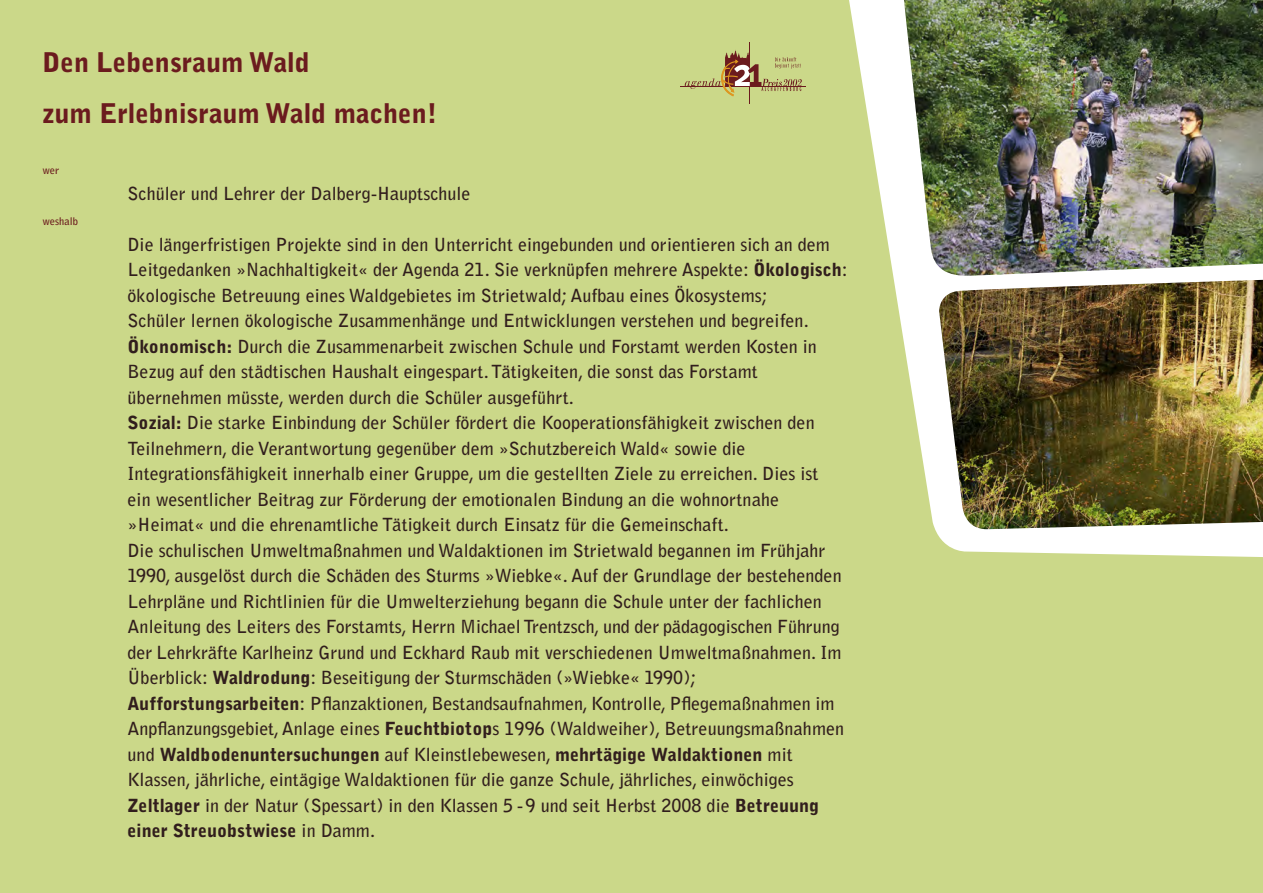
<style>
.page{position:relative;width:1263px;height:893px;background:#cbd889}
.page>*{position:absolute;margin:0;border:0;box-sizing:border-box;transform-origin:0 0}
.t1{font:900 27px/51px "Bell Gothic Std";color:#6b1b1e}
.t2{font:700 18px/25.5px "Bell Gothic Std";letter-spacing:.005em;color:#311e1d}
.t3{font:700 10.5px "Bell Gothic Std";letter-spacing:.005em;color:#6b1b1e}
.s1{font-weight:900}
</style>
<div class="page">
<img style="left:904px;top:0;width:359px;height:277px">
<img style="left:939px;top:280px;width:324px;height:249px">
<hr style="left:749px;top:43px;width:1px;height:61px;background:#6b1b1e">
<hr style="left:680px;top:86px;width:126px;height:1px;background:#6b1b1e">
<svg style="left:685px;top:49px;width:117px;height:47px;background:#bbb476"></svg>
<h1 class="t1" style="left:43px;top:37px;width:396px">Den Lebensraum Wald<br>zum Erlebnisraum Wald machen!</h1>
<p class="t3" style="left:43px;top:164px;width:18px">wer</p>
<p class="t3" style="left:43px;top:215px;width:37px">weshalb</p>
<p class="t2" style="left:128px;top:181px;width:345px">Schüler und Lehrer der Dalberg-Hauptschule</p>
<p class="t2" style="left:128px;top:232px;width:722px">Die längerfristigen Projekte sind in den Unterricht eingebunden und orientieren sich an dem Leitgedanken »Nachhaltigkeit« der Agenda 21. Sie verknüpfen mehrere Aspekte: <span class="s1">Ökologisch</span>: ökologische Betreuung eines Waldgebietes im Strietwald; Aufbau eines Ökosystems;<br>Schüler lernen ökologische Zusammenhänge und Entwicklungen verstehen und begreifen.<br><span class="s1">Ökonomisch:</span> Durch die Zusammenarbeit zwischen Schule und Forstamt werden Kosten in Bezug auf den städtischen Haushalt eingespart. Tätigkeiten, die sonst das Forstamt übernehmen müsste, werden durch die Schüler ausgeführt.<br><span class="s1">Sozial:</span> Die starke Einbindung der Schüler fördert die Kooperationsfähigkeit zwischen den Teilnehmern, die Verantwortung gegenüber dem »Schutzbereich Wald« sowie die Integrationsfähigkeit innerhalb einer Gruppe, um die gestellten Ziele zu erreichen. Dies ist<br>ein wesentlicher Beitrag zur Förderung der emotionalen Bindung an die wohnortnahe »Heimat« und die ehrenamtliche Tätigkeit durch Einsatz für die Gemeinschaft.<br>Die schulischen Umweltmaßnahmen und Waldaktionen im Strietwald begannen im Frühjahr 1990, ausgelöst durch die Schäden des Sturms »Wiebke«. Auf der Grundlage der bestehenden Lehrpläne und Richtlinien für die Umwelterziehung begann die Schule unter der fachlichen Anleitung des Leiters des Forstamts, Herrn Michael Trentzsch, und der pädagogischen Führung der Lehrkräfte Karlheinz Grund und Eckhard Raub mit verschiedenen Umweltmaßnahmen. Im Überblick: <span class="s1">Waldrodung</span>: Beseitigung der Sturmschäden (»Wiebke« 1990); <span class="s1">Aufforstungsarbeiten</span>: Pflanzaktionen, Bestandsaufnahmen, Kontrolle, Pflegemaßnahmen im Anpflanzungsgebiet, Anlage eines <span class="s1">Feuchtbiotop</span>s 1996 (Waldweiher), Betreuungsmaßnahmen und <span class="s1">Waldbodenuntersuchungen</span> auf Kleinstlebewesen, <span class="s1">mehrtägige Waldaktionen</span> mit Klassen, jährliche, eintägige Waldaktionen für die ganze Schule, jährliches, einwöchiges <span class="s1">Zeltlager</span> in der Natur (Spessart) in den Klassen 5 - 9 und seit Herbst 2008 die <span class="s1">Betreuung einer Streuobstwiese</span> in Damm.</p>
</div>
